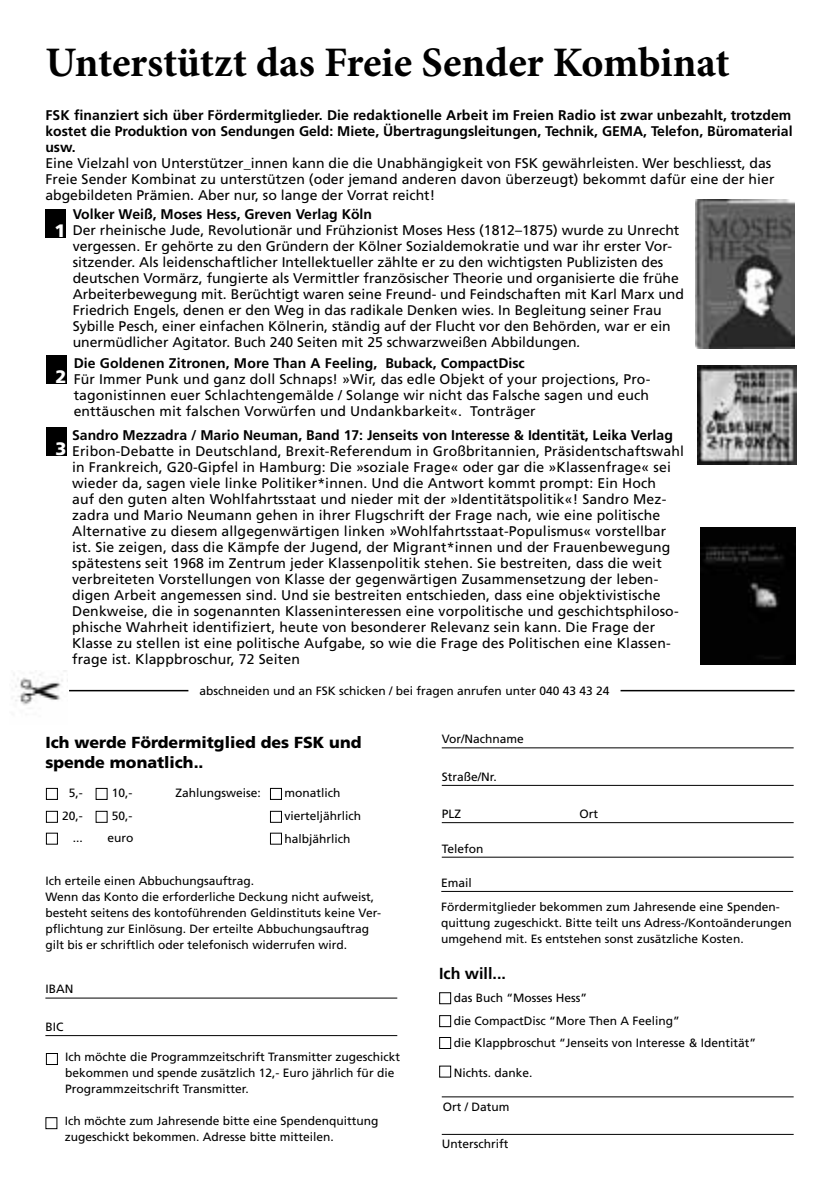
<style>
.page{position:relative;width:840px;height:1191px;background:#fff}
.page>*{position:absolute;margin:0;border:0;box-sizing:border-box;transform-origin:0 0}
.t1{font:700 42px "Minion Pro";letter-spacing:-.005em;color:#000}
.t2{font:900 18px "Frutiger LT Std";color:#fff}
.t3{font:900 16px/20px "Frutiger";color:#000}
.t4{font:700 16px "Frutiger";color:#000}
.t5{font:14px/16px "Frutiger";letter-spacing:.01em;color:#000}
.t6{font:700 14px/16px "Frutiger";color:#000;text-align:justify}
.t7{font:12px/16px "Frutiger LT Std";color:#000}
.t8{font:12px "Frutiger";color:#000}
.s1{font-style:italic}
.s2{font-family:"Frutiger LT Std"}
.s3{font-family:"Frutiger"}
</style>
<div class="page">
<div style="left:45px;top:209px;width:21px;height:28px;background:#000"></div>
<div style="left:46px;top:356px;width:21px;height:28px;background:#000"></div>
<div style="left:46px;top:428px;width:21px;height:28px;background:#000"></div>
<hr style="left:69px;top:690px;width:119px;height:1px;background:#000">
<hr style="left:620px;top:690px;width:174px;height:1px;background:#000">
<div style="left:46px;top:788px;width:12px;height:12px;border:1px solid #000"></div>
<div style="left:46px;top:1053px;width:12px;height:12px;border:1px solid #000"></div>
<div style="left:270px;top:788px;width:12px;height:12px;border:1px solid #000"></div>
<div style="left:439px;top:992px;width:12px;height:12px;border:1px solid #000"></div>
<div style="left:95px;top:788px;width:13px;height:12px;border:1px solid #000"></div>
<div style="left:46px;top:811px;width:12px;height:12px;border:1px solid #000"></div>
<div style="left:270px;top:811px;width:12px;height:12px;border:1px solid #000"></div>
<div style="left:439px;top:1015px;width:12px;height:12px;border:1px solid #000"></div>
<div style="left:95px;top:811px;width:13px;height:12px;border:1px solid #000"></div>
<div style="left:46px;top:832px;width:12px;height:12px;border:1px solid #000"></div>
<div style="left:270px;top:832px;width:12px;height:12px;border:1px solid #000"></div>
<div style="left:439px;top:1037px;width:12px;height:12px;border:1px solid #000"></div>
<div style="left:439px;top:1065px;width:12px;height:12px;border:1px solid #000"></div>
<hr style="left:45px;top:997px;width:352px;height:1px;background:#000">
<hr style="left:441px;top:747px;width:352px;height:1px;background:#000">
<hr style="left:441px;top:1096px;width:352px;height:1px;background:#000">
<hr style="left:45px;top:1035px;width:352px;height:1px;background:#000">
<hr style="left:441px;top:785px;width:352px;height:1px;background:#000">
<hr style="left:441px;top:1133px;width:352px;height:1px;background:#000">
<hr style="left:441px;top:856px;width:352px;height:1px;background:#000">
<hr style="left:441px;top:822px;width:352px;height:1px;background:#000">
<img style="left:700px;top:528px;width:94px;height:136px">
<img style="left:13px;top:670px;width:53px;height:35px">
<img style="left:697px;top:365px;width:99px;height:99px">
<img style="left:695px;top:200px;width:99px;height:149px">
<div style="left:45px;top:1117px;width:12px;height:12px;border:1px solid #000"></div>
<hr style="left:441px;top:891px;width:351px;height:1px;background:#000">
<h1 class="t1" style="left:45px;top:33px;width:685px">Unterstützt das Freie Sender Kombinat</h1>
<p class="t6" style="left:45px;top:108px;width:748px">FSK finanziert sich über Fördermitglieder. Die redaktionelle Arbeit im Freien Radio ist zwar unbezahlt, trotzdem kostet die Produktion von Sendungen Geld: Miete, Übertragungsleitungen, Technik, GEMA, Telefon, Büromaterial usw.</p>
<p class="t5" style="left:45px;top:156px;width:730px">Eine Vielzahl von Unterstützer_innen kann die die Unabhängigkeit von FSK gewährleisten. Wer beschliesst, das<br>Freie Sender Kombinat zu unterstützen (oder jemand anderen davon überzeugt) bekommt dafür eine der hier abgebildeten Prämien. Aber nur, so lange der Vorrat reicht!</p>
<p class="t2" style="left:54px;top:219px;width:13px">1</p>
<p class="t6" style="left:73px;top:206px;width:301px">Volker Weiß, Moses Hess, Greven Verlag Köln</p>
<p class="t5" style="left:73px;top:222px;width:612px">Der rheinische Jude, Revolutionär und Frühzionist Moses Hess (1812–1875) wurde zu Unrecht vergessen. Er gehörte zu den Gründern der Kölner Sozialdemokratie und war ihr erster Vor&shy;sitzender. Als leidenschaftlicher Intellektueller zählte er zu den wichtigsten Publizisten des deutschen Vormärz, fungierte als Vermittler französischer Theorie und organisierte die frühe Arbeiterbewegung mit. Berüchtigt waren seine Freund- und Feindschaften mit Karl Marx und Friedrich Engels, denen er den Weg in das radikale Denken wies. In Begleitung seiner Frau Sybille Pesch, einer einfachen Kölnerin, ständig auf der Flucht vor den Behörden, war er ein unermüdlicher Agitator. Buch 240 Seiten mit 25 schwarzweißen Abbildungen<span class="s1">.</span></p>
<p class="t2" style="left:55px;top:366px;width:13px">2</p>
<p class="t6" style="left:74px;top:355px;width:452px">Die Goldenen Zitronen, More Than A Feeling, Buback, CompactDisc</p>
<p class="t5" style="left:74px;top:371px;width:578px;text-align:justify">Für Immer Punk und ganz doll Schnaps! »Wir, das edle Objekt of your projections, Pro&shy;tagonistinnen euer Schlachtengemälde / Solange wir nicht das Falsche sagen und euch enttäuschen mit falschen Vorwürfen und Undankbarkeit«. Tonträger</p>
<p class="t6" style="left:72px;top:427px;width:602px">Sandro Mezzadra / Mario Neuman, Band 17: Jenseits von Interesse &amp; Identität, Leika Verlag</p>
<p class="t5" style="left:72px;top:443px;width:613px">Eribon-Debatte in Deutschland, Brexit-Referendum in Großbritannien, Präsidentschaftswahl in Frankreich, G20-Gipfel in Hamburg: Die »soziale Frage« oder gar die »Klassenfrage« sei wieder da, sagen viele linke Politiker*innen. Und die Antwort kommt prompt: Ein Hoch<br>auf den guten alten Wohlfahrtsstaat und nieder mit der »Identitätspolitik«! Sandro Mez&shy;zadra und Mario Neumann gehen in ihrer Flugschrift der Frage nach, wie eine politische Alternative zu diesem allgegenwärtigen linken »Wohlfahrtsstaat-Populismus« vorstellbar ist. Sie zeigen, dass die Kämpfe der Jugend, der Migrant*innen und der Frauenbewegung spätestens seit 1968 im Zentrum jeder Klassenpolitik stehen. Sie bestreiten, dass die weit verbreiteten Vorstellungen von Klasse der gegenwärtigen Zusammensetzung der leben&shy;digen Arbeit angemessen sind. Und sie bestreiten entschieden, dass eine objektivistische Denkweise, die in sogenannten Klasseninteressen eine vorpolitische und geschichtsphiloso&shy;phische Wahrheit identifiziert, heute von besonderer Relevanz sein kann. Die Frage der Klasse zu stellen ist eine politische Aufgabe, so wie die Frage des Politischen eine Klassen&shy;frage ist. Klappbroschur, 72 Seiten</p>
<p class="t8" style="left:199px;top:683px;width:411px">abschneiden und an FSK schicken / bei fragen anrufen unter 040 43 43 24</p>
<p class="t3" style="left:45px;top:732px;width:317px">Ich werde Fördermitglied des FSK und spende monatlich..</p>
<p class="t2" style="left:55px;top:438px;width:13px">3</p>
<p class="t7" style="left:441px;top:731px;width:84px">Vor/Nachname</p>
<p class="t7" style="left:441px;top:768px;width:56px">Straße/Nr.</p>
<p class="t7" style="left:69px;top:785px;width:16px">5,-</p>
<p class="t7" style="left:112px;top:785px;width:22px">10,-</p>
<p class="t7" style="left:175px;top:785px;width:87px">Zahlungsweise:</p>
<p class="t7" style="left:284px;top:785px;width:58px">monatlich</p>
<p class="t7" style="left:62px;top:808px;width:22px">20,-</p>
<p class="t7" style="left:284px;top:808px;width:78px">vierteljährlich</p>
<p class="t7" style="left:112px;top:808px;width:22px">50,-</p>
<p class="t7" style="left:284px;top:830px;width:68px">halbjährlich</p>
<p class="t7" style="left:73px;top:830px;width:12px">...</p>
<p class="t7" style="left:107px;top:830px;width:28px">euro</p>
<p class="t7" style="left:45px;top:873px;width:337px">Ich erteile einen Abbuchungsauftrag.<br>Wenn das Konto die erforderliche Deckung nicht aufweist, besteht seitens des kontoführenden Geldinstituts keine Ver&shy;pflichtung zur Einlösung. Der erteilte Abbuchungsauftrag gilt bis er schriftlich oder telefonisch widerrufen wird.</p>
<p class="t7" style="left:45px;top:981px;width:29px">IBAN</p>
<p class="t7" style="left:45px;top:1018px;width:19px">BIC</p>
<p class="t7" style="left:65px;top:1048px;width:336px">Ich möchte die Programmzeitschrift Transmitter zugeschickt bekommen und spende zusätzlich 12,- Euro jährlich für die<br>Programmzeitschrift Transmitter.</p>
<p class="t7" style="left:65px;top:1112px;width:315px">Ich möchte zum Jahresende bitte eine Spendenquittung zugeschickt bekommen. Adresse bitte mitteilen.</p>
<p class="t7" style="left:441px;top:806px;width:21px">PLZ</p>
<p class="t7" style="left:579px;top:806px;width:20px">Ort</p>
<p class="t7" style="left:441px;top:840px;width:43px">Telefon</p>
<p class="t7" style="left:441px;top:874px;width:32px">Email</p>
<p class="t7" style="left:441px;top:899px;width:352px">Fördermitglieder bekommen zum Jahresende eine Spenden&shy;quittung zugeschickt. Bitte teilt uns Adress-/Kontoänderungen umgehend mit. Es entstehen sonst zusätzliche Kosten.</p>
<p class="t4" style="left:439px;top:964px;width:68px">Ich will...</p>
<p class="t8" style="left:453px;top:990px;width:135px"><span class="s2">das Buch “</span>Mosses Hess<span class="s2">”</span></p>
<p class="t7" style="left:453px;top:1012px;width:228px">die CompactDisc “<span class="s3">More Then A Feeling</span>”</p>
<p class="t8" style="left:453px;top:1035px;width:304px"><span class="s2">die Klappbroschut “</span>Jenseits von Interesse &amp; Identität<span class="s2">”</span></p>
<p class="t7" style="left:453px;top:1065px;width:80px">Nichts. danke.</p>
<p class="t7" style="left:442px;top:1099px;width:68px">Ort / Datum</p>
<p class="t7" style="left:441px;top:1135px;width:68px">Unterschrift</p>
</div>
